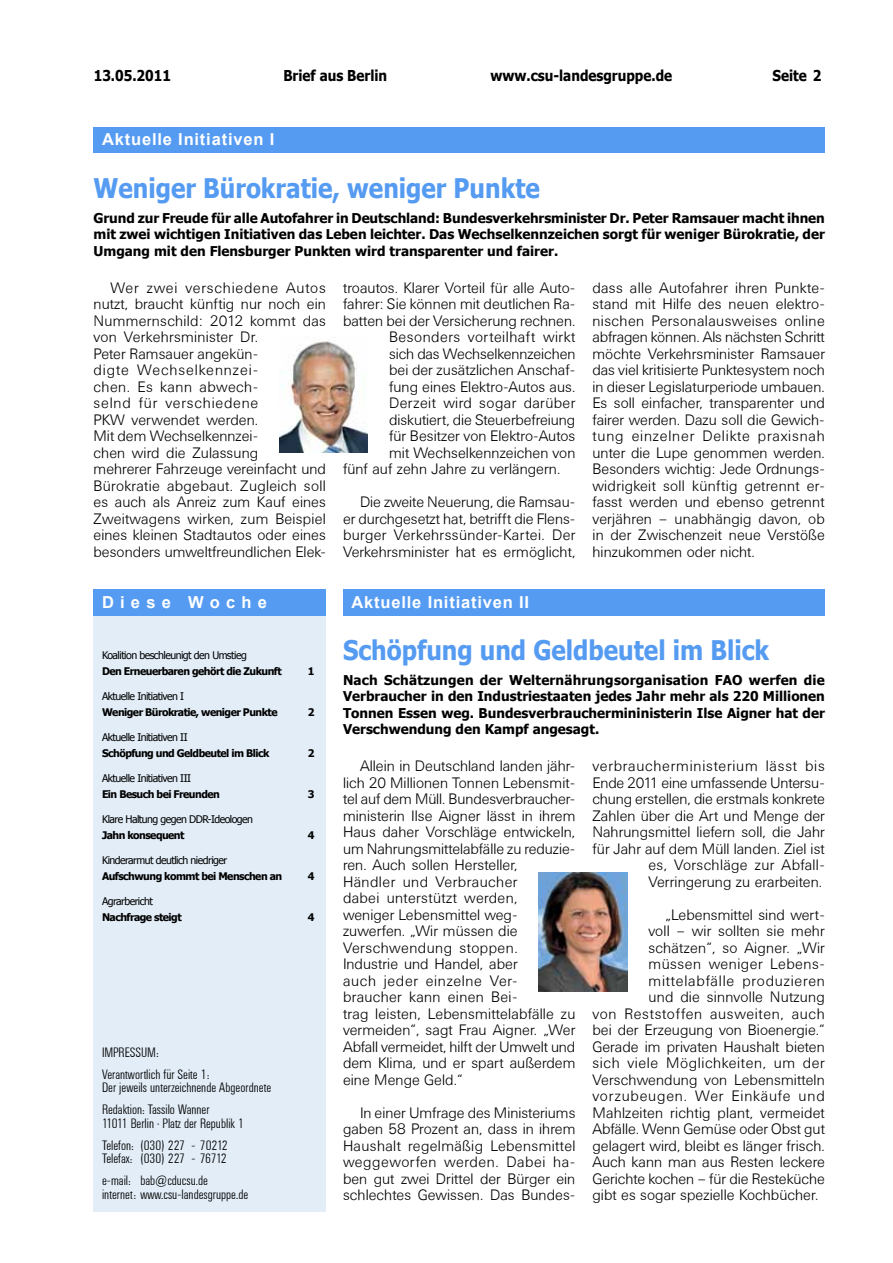
<style>
.page{position:relative;width:893px;height:1263px;background:#fff}
.page>*{position:absolute;margin:0;border:0;box-sizing:border-box;transform-origin:0 0}
.t1{font:700 27px "Tahoma";color:#559bf2;scale:.9 1}
.t2{font:700 16.5px "Arial";letter-spacing:.05em;color:#fff}
.t3{font:300 15px/16.5px "Univers BSK";color:#000;text-align:justify}
.t4{font:700 15px "Tahoma";color:#000;scale:.9 1}
.t5{font:300 15px "Univers BSK";letter-spacing:.05em;color:#000}
.t6{font:300 15px "Univers BSK";letter-spacing:.03em;color:#000}
.t7{font:300 15px "Univers BSK";letter-spacing:.04em;color:#000}
.t8{font:300 15px "Univers BSK";letter-spacing:.035em;color:#000}
.t9{font:300 15px "Univers BSK";letter-spacing:.025em;color:#000}
.t10{font:700 13.5px/16.5px "Tahoma";color:#000;text-align:justify}
.t11{font:300 13.5px/22px "Univers Condensed BSK";color:#000}
.t12{font:700 10.5px "Tahoma";letter-spacing:-.05em;color:#000}
.t13{font:10.5px "Tahoma";letter-spacing:-.05em;color:#000}
</style>
<div class="page">
<div style="left:94px;top:606px;width:232px;height:605px;background:#e2edf7"></div>
<div style="left:93px;top:590px;width:233px;height:26px;background:#559bf2"></div>
<div style="left:343px;top:590px;width:482px;height:26px;background:#559bf2"></div>
<div style="left:94px;top:127px;width:731px;height:26px;background:#559bf2"></div>
<img style="left:280px;top:341px;width:88px;height:111px">
<img style="left:539px;top:872px;width:88px;height:120px">
<p class="t4" style="left:94px;top:65px;width:87px">13.05.2011</p>
<p class="t4" style="left:283px;top:65px;width:117px">Brief aus Berlin</p>
<p class="t4" style="left:490px;top:65px;width:203px">www.csu-landesgruppe.de</p>
<p class="t4" style="left:772px;top:65px;width:56px">Seite 2</p>
<p class="t2" style="left:102px;top:128px;width:174px">Aktuelle Initiativen I</p>
<h1 class="t1" style="left:94px;top:169px;width:497px">Weniger Bürokratie, weniger Punkte</h1>
<p class="t10" style="left:94px;top:209px;width:733px">Grund zur Freude für alle Autofahrer in Deutschland: Bundesverkehrsminister Dr. Peter Ramsauer macht ihnen mit zwei wichtigen Initiativen das Leben leichter. Das Wechselkennzeichen sorgt für weniger Bürokratie, der Umgang mit den Flensburger Punkten wird transparenter und fairer.</p>
<p class="t3" style="left:94px;top:279px;width:234px;text-align:left;text-indent:17px">Wer zwei verschiedene Autos nutzt, braucht künftig nur noch ein<br>Nummernschild: 2012 kommt das von Verkehrsminister Dr.<br>Peter Ramsauer angekün-<br>digte Wechselkennzei-<br>chen. Es kann abwech-<br>selnd für verschiedene<br>PKW verwendet werden.<br>Mit dem Wechselkennzei-<br>chen wird die Zulassung<br>mehrerer Fahrzeuge vereinfacht und<br>Bürokratie abgebaut. Zugleich soll es auch als Anreiz zum Kauf eines<br>Zweitwagens wirken, zum Beispiel eines kleinen Stadtautos oder eines besonders umweltfreundlichen Elek-</p>
<p class="t3" style="left:343px;top:279px;width:234px">troautos. Klarer Vorteil für alle Auto-</p>
<p class="t3" style="left:343px;top:296px;width:234px">fahrer: Sie können mit deutlichen Ra-</p>
<p class="t3" style="left:343px;top:312px;width:234px">batten bei der Versicherung rechnen.</p>
<p class="t6" style="left:389px;top:329px;width:188px">Besonders vorteilhaft wirkt</p>
<p class="t3" style="left:389px;top:345px;width:188px">sich das Wechselkennzeichen</p>
<p class="t3" style="left:389px;top:362px;width:188px">bei der zusätzlichen Anschaf-</p>
<p class="t3" style="left:389px;top:378px;width:188px">fung eines Elektro-Autos aus.</p>
<p class="t9" style="left:389px;top:395px;width:188px">Derzeit wird sogar darüber</p>
<p class="t3" style="left:389px;top:411px;width:188px">diskutiert, die Steuerbefreiung</p>
<p class="t3" style="left:389px;top:428px;width:188px">für Besitzer von Elektro-Autos</p>
<p class="t3" style="left:389px;top:444px;width:188px">mit Wechselkennzeichen von</p>
<p class="t3" style="left:343px;top:461px;width:219px">fünf auf zehn Jahre zu verlängern.</p>
<p class="t3" style="left:343px;top:494px;width:234px;text-indent:17px">Die zweite Neuerung, die Ramsau&shy;er durchgesetzt hat, betrifft die Flens&shy;burger Verkehrssünder-Kartei. Der Verkehrsminister hat es ermöglicht,</p>
<p class="t2" style="left:102px;top:591px;width:167px">D i e s e W o c h e</p>
<p class="t2" style="left:351px;top:591px;width:179px">Aktuelle Initiativen II</p>
<p class="t3" style="left:592px;top:279px;width:234px">dass alle Autofahrer ihren Punkte&shy;stand mit Hilfe des neuen elektro&shy;nischen Personalausweises online abfragen können. Als nächsten Schritt möchte Verkehrsminister Ramsauer das viel kritisierte Punktesystem noch in dieser Legislaturperiode umbauen.<br>Es soll einfacher, transparenter und fairer werden. Dazu soll die Gewich&shy;tung einzelner Delikte praxisnah unter die Lupe genommen werden.<br>Besonders wichtig: Jede Ordnungs&shy;widrigkeit soll künftig getrennt er&shy;fasst werden und ebenso getrennt verjähren – unabhängig davon, ob in der Zwischenzeit neue Verstöße hinzukommen oder nicht.</p>
<p class="t13" style="left:102px;top:648px;width:146px">Koalition beschleunigt den Umstieg</p>
<p class="t12" style="left:102px;top:664px;width:181px">Den Erneuerbaren gehört die Zukunft</p>
<p class="t12" style="left:308px;top:664px;width:8px">1</p>
<p class="t13" style="left:102px;top:689px;width:84px">Aktuelle Initiativen I</p>
<p class="t12" style="left:102px;top:705px;width:177px">Weniger Bürokratie, weniger Punkte</p>
<p class="t12" style="left:308px;top:705px;width:8px">2</p>
<p class="t13" style="left:102px;top:730px;width:87px">Aktuelle Initiativen II</p>
<p class="t12" style="left:102px;top:746px;width:169px">Schöpfung und Geldbeutel im Blick</p>
<p class="t12" style="left:308px;top:746px;width:8px">2</p>
<p class="t13" style="left:102px;top:771px;width:90px">Aktuelle Initiativen III</p>
<p class="t12" style="left:102px;top:787px;width:119px">Ein Besuch bei Freunden</p>
<p class="t12" style="left:308px;top:787px;width:8px">3</p>
<p class="t13" style="left:102px;top:812px;width:152px">Klare Haltung gegen DDR-Ideologen</p>
<p class="t12" style="left:102px;top:828px;width:84px">Jahn konsequent</p>
<p class="t12" style="left:308px;top:828px;width:8px">4</p>
<p class="t13" style="left:102px;top:853px;width:127px">Kinderarmut deutlich niedriger</p>
<p class="t12" style="left:102px;top:869px;width:182px">Aufschwung kommt bei Menschen an</p>
<p class="t12" style="left:308px;top:869px;width:8px">4</p>
<p class="t13" style="left:102px;top:894px;width:52px">Agrarbericht</p>
<p class="t12" style="left:102px;top:910px;width:81px">Nachfrage steigt</p>
<p class="t12" style="left:308px;top:910px;width:8px">4</p>
<p class="t11" style="left:102px;top:1041px;width:109px">IMPRESSUM:<br>Verantwortlich für Seite 1:</p>
<p class="t11" style="left:102px;top:1077px;width:171px">Der jeweils unterzeichnende Abgeordnete<br>Redaktion: Tassilo Wanner</p>
<p class="t11" style="left:102px;top:1112px;width:144px">11011 Berlin · Platz der Republik 1<br>Telefon: (030) 227 - 70212</p>
<p class="t11" style="left:102px;top:1148px;width:126px">Telefax: (030) 227 - 76712 e-mail: bab@cducsu.de</p>
<p class="t11" style="left:102px;top:1183px;width:148px">internet: www.csu-landesgruppe.de</p>
<h1 class="t1" style="left:343px;top:631px;width:475px">Schöpfung und Geldbeutel im Blick</h1>
<p class="t10" style="left:343px;top:671px;width:483px">Nach Schätzungen der Welternährungsorganisation FAO werfen die Verbraucher in den Industriestaaten jedes Jahr mehr als 220 Millionen Tonnen Essen weg. Bundesverbrauchermininisterin Ilse Aigner hat der Verschwendung den Kampf angesagt.</p>
<p class="t3" style="left:343px;top:758px;width:234px;text-align:left;text-indent:17px">Allein in Deutschland landen jähr&shy;lich 20 Millionen Tonnen Lebensmit&shy;tel auf dem Müll. Bundesverbraucher&shy;ministerin Ilse Aigner lässt in ihrem<br>Haus daher Vorschläge entwickeln, um Nahrungsmittelabfälle zu reduzie&shy;ren. Auch sollen Hersteller,<br>Händler und Verbraucher<br>dabei unterstützt werden,<br>weniger Lebensmittel weg&shy;zuwerfen. „Wir müssen die<br>Verschwendung stoppen.<br>Industrie und Handel, aber<br>auch jeder einzelne Ver&shy;braucher kann einen Bei-<br>trag leisten, Lebensmittelabfälle zu vermeiden“, sagt Frau Aigner. „Wer<br>Abfall vermeidet, hilft der Umwelt und dem Klima, und er spart außerdem eine Menge Geld.“</p>
<p class="t3" style="left:343px;top:1104px;width:234px;text-indent:17px">In einer Umfrage des Ministeriums gaben 58 Prozent an, dass in ihrem Haushalt regelmäßig Lebensmittel weggeworfen werden. Dabei ha&shy;ben gut zwei Drittel der Bürger ein schlechtes Gewissen. Das Bundes-</p>
<p class="t3" style="left:592px;top:758px;width:234px;text-align:right">verbraucherministerium lässt bis Ende 2011 eine umfassende Untersu&shy;chung erstellen, die erstmals konkrete Zahlen über die Art und Menge der Nahrungsmittel liefern soll, die Jahr für Jahr auf dem Müll landen. Ziel ist es, Vorschläge zur Abfall-Verringerung zu erarbeiten.</p>
<p class="t3" style="left:665px;top:906px;width:161px">„Lebensmittel sind wert-</p>
<p class="t3" style="left:648px;top:923px;width:178px">voll – wir sollten sie mehr</p>
<p class="t3" style="left:648px;top:939px;width:178px">schätzen“, so Aigner. „Wir</p>
<p class="t6" style="left:648px;top:956px;width:178px">müssen weniger Lebens-</p>
<p class="t5" style="left:648px;top:972px;width:178px">mittelabfälle produzieren</p>
<p class="t3" style="left:648px;top:989px;width:178px">und die sinnvolle Nutzung</p>
<p class="t7" style="left:592px;top:1005px;width:234px">von Reststoffen ausweiten, auch</p>
<p class="t3" style="left:592px;top:1022px;width:234px">bei der Erzeugung von Bioenergie.“</p>
<p class="t3" style="left:592px;top:1038px;width:234px">Gerade im privaten Haushalt bieten</p>
<p class="t8" style="left:592px;top:1055px;width:234px">sich viele Möglichkeiten, um der</p>
<p class="t3" style="left:592px;top:1071px;width:234px">Verschwendung von Lebensmitteln</p>
<p class="t5" style="left:592px;top:1088px;width:234px">vorzubeugen. Wer Einkäufe und</p>
<p class="t3" style="left:592px;top:1104px;width:234px">Mahlzeiten richtig plant, vermeidet</p>
<p class="t3" style="left:592px;top:1121px;width:234px">Abfälle. Wenn Gemüse oder Obst gut</p>
<p class="t3" style="left:592px;top:1137px;width:234px">gelagert wird, bleibt es länger frisch.</p>
<p class="t3" style="left:592px;top:1154px;width:234px">Auch kann man aus Resten leckere</p>
<p class="t3" style="left:592px;top:1170px;width:234px">Gerichte kochen – für die Resteküche</p>
<p class="t3" style="left:592px;top:1187px;width:227px">gibt es sogar spezielle Kochbücher.</p>
</div>
